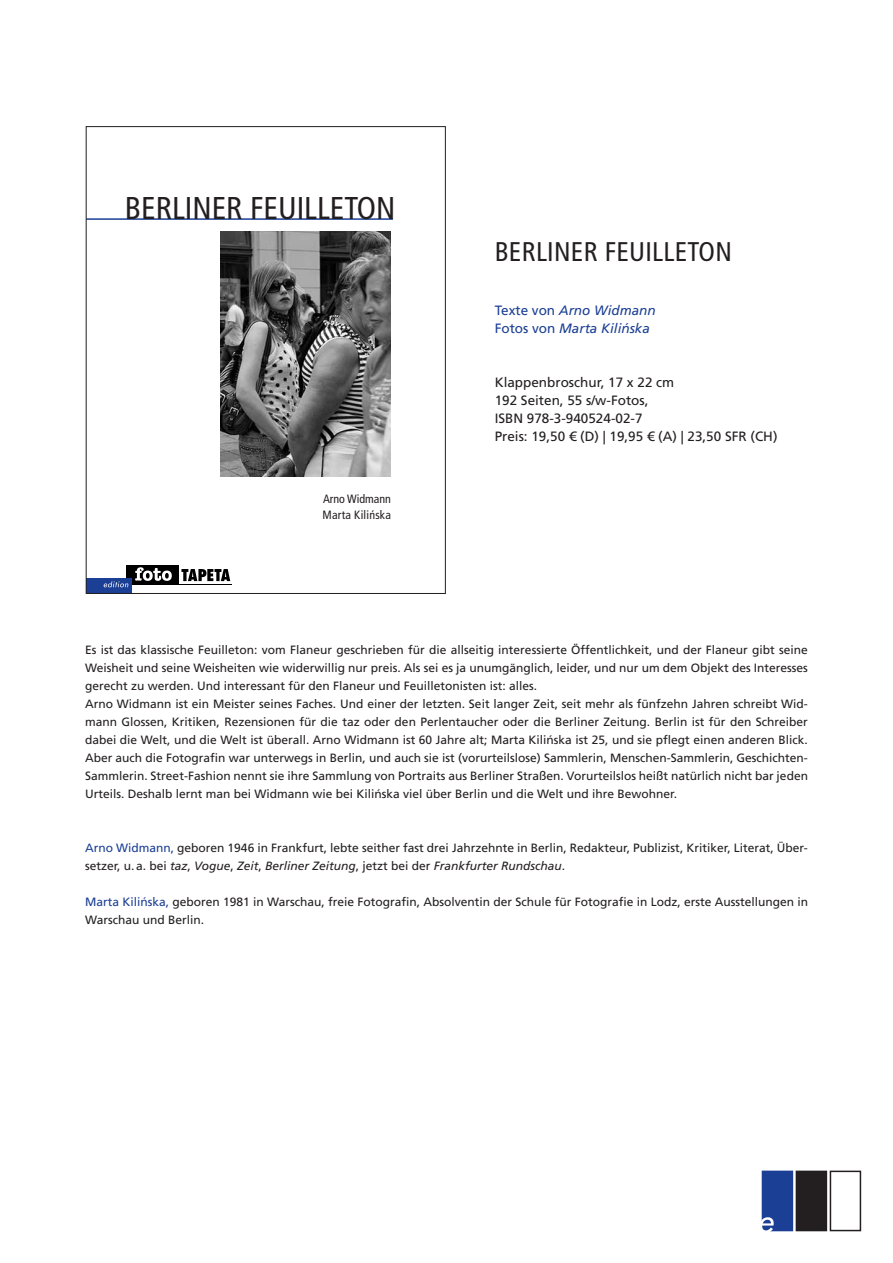
<style>
.page{position:relative;width:893px;height:1263px;background:#fff}
.page>*{position:absolute;margin:0;border:0;box-sizing:border-box;transform-origin:0 0}
.t1{font:condensed 31.5px "Frutiger LT Com";color:#231f20}
.t2{font:condensed 27px "Frutiger LT Com";letter-spacing:.01em;color:#231f20}
.t3{font:13.5px/18px "Frutiger LT Com";color:#231f20}
.t4{font:italic 13.5px/18px "Frutiger LT Com";color:#1b3f94}
.t5{font:12px/18px "Frutiger LT Com";color:#231f20}
.t6{font:condensed 12px/15.9px "Frutiger LT Com";letter-spacing:.015em;color:#231f20}
.s1{font-style:normal}
.s2{color:#1b3f94}
.s3{font-style:italic}
</style>
<div class="page">
<div style="left:762px;top:1170px;width:31px;height:61px;background:#1b3f94"></div>
<div style="left:796px;top:1171px;width:30px;height:59px;background:#231f20"></div>
<div style="left:796px;top:1170px;width:31px;height:61px;border:2px solid #231f20"></div>
<div style="left:830px;top:1170px;width:31px;height:61px;border:2px solid #231f20"></div>
<svg style="left:761px;top:1217px;width:13px;height:15px"></svg>
<div style="left:85px;top:126px;width:362px;height:468px;background:#fff;border:2px solid #fff"></div>
<hr style="left:86px;top:218px;width:307px;height:2px;background:#1b3f94">
<img style="left:220px;top:231px;width:170px;height:245px">
<div style="left:126px;top:565px;width:106px;height:20px;background:#000"></div>
<div style="left:179px;top:565px;width:53px;height:19px;background:#fff"></div>
<svg style="left:135px;top:567px;width:37px;height:14px"></svg>
<svg style="left:181px;top:569px;width:49px;height:12px"></svg>
<div style="left:86px;top:578px;width:46px;height:16px;background:#1b3f94"></div>
<svg style="left:103px;top:581px;width:25px;height:6px"></svg>
<h1 class="t1" style="left:125px;top:189px;width:272px">BERLINER FEUILLETON</h1>
<p class="t6" style="left:323px;top:491px;width:70px">Arno Widmann<br>Marta Kilińska</p>
<h2 class="t2" style="left:495px;top:236px;width:239px">BERLINER FEUILLETON</h2>
<p class="t4" style="left:495px;top:301px;width:163px"><span class="s1">Texte von</span> Arno Widmann<br><span class="s1">Fotos von</span> Marta Kilińska</p>
<p class="t3" style="left:495px;top:373px;width:284px">Klappenbroschur, 17 x 22 cm<br>192 Seiten, 55 s/w-Fotos,<br>ISBN 978-3-940524-02-7<br>Preis: 19,50 € (D) | 19,95 € (A) | 23,50 SFR (CH)</p>
<p class="t5" style="left:85px;top:641px;width:724px">Es ist das klassische Feuilleton: vom Flaneur geschrieben für die allseitig interessierte Öffentlichkeit, und der Flaneur gibt seine Weisheit und seine Weisheiten wie widerwillig nur preis. Als sei es ja unumgänglich, leider, und nur um dem Objekt des Interesses gerecht zu werden. Und interessant für den Flaneur und Feuilletonisten ist: alles.<br>Arno Widmann ist ein Meister seines Faches. Und einer der letzten. Seit langer Zeit, seit mehr als fünfzehn Jahren schreibt Wid&shy;mann Glossen, Kritiken, Rezensionen für die taz oder den Perlentaucher oder die Berliner Zeitung. Berlin ist für den Schreiber dabei die Welt, und die Welt ist überall. Arno Widmann ist 60 Jahre alt; Marta Kilińska ist 25, und sie pflegt einen anderen Blick.<br>Aber auch die Fotografin war unterwegs in Berlin, und auch sie ist (vorurteilslose) Sammlerin, Menschen-Sammlerin, Geschichten-Sammlerin. Street-Fashion nennt sie ihre Sammlung von Portraits aus Berliner Straßen. Vorurteilslos heißt natürlich nicht bar jeden Urteils. Deshalb lernt man bei Widmann wie bei Kilińska viel über Berlin und die Welt und ihre Bewohner.</p>
<p class="t5" style="left:85px;top:839px;width:724px"><span class="s2">Arno Widmann,</span> geboren 1946 in Frankfurt, lebte seither fast drei Jahrzehnte in Berlin, Redakteur, Publizist, Kritiker, Literat, Über&shy;setzer, u.a. bei <span class="s3">taz</span>, <span class="s3">Vogue</span>, <span class="s3">Zeit</span>, <span class="s3">Berliner Zeitung</span>, jetzt bei der <span class="s3">Frankfurter Rundschau</span>.</p>
<p class="t5" style="left:85px;top:893px;width:724px"><span class="s2">Marta Kilińska,</span> geboren 1981 in Warschau, freie Fotografin, Absolventin der Schule für Fotografie in Lodz, erste Ausstellungen in<br>Warschau und Berlin.</p>
</div>
